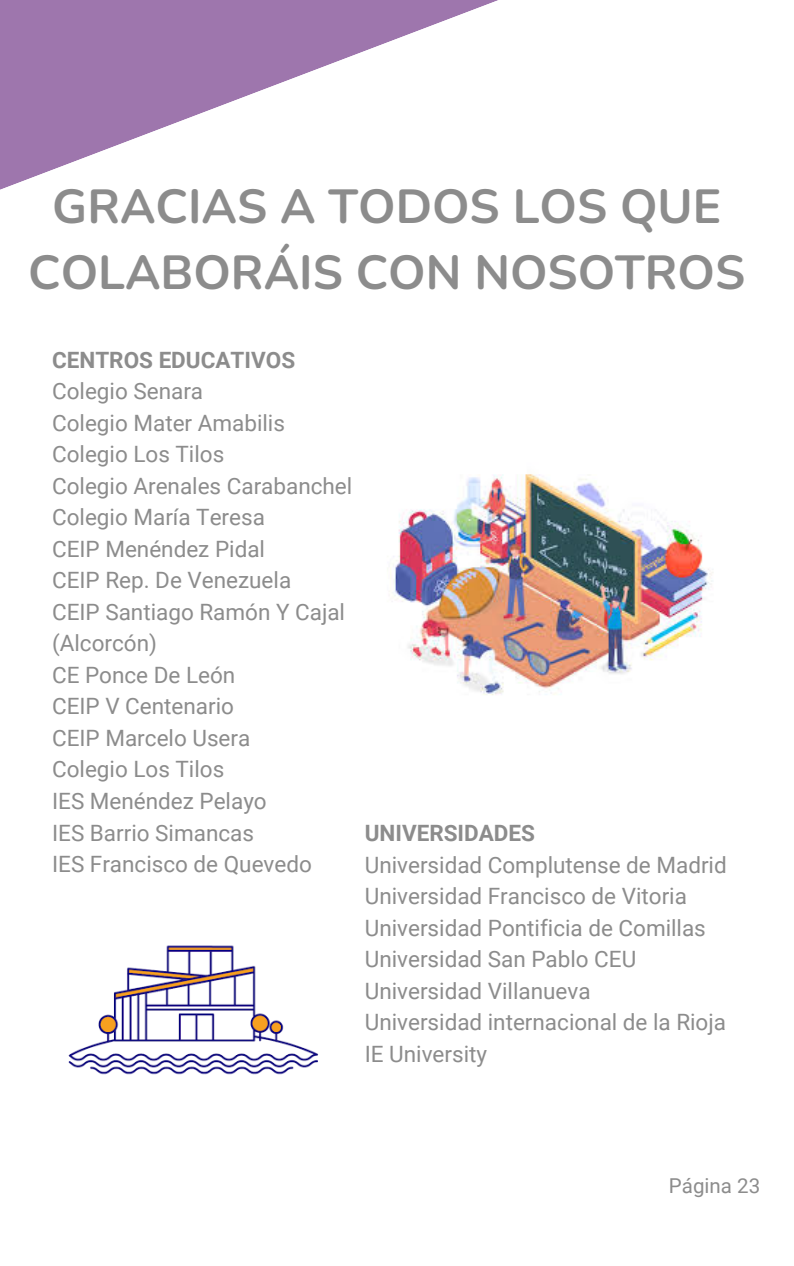
<style>
.page{position:relative;width:794px;height:1266px;background:#fff}
.page>*{position:absolute;margin:0;border:0;box-sizing:border-box;transform-origin:0 0}
.t1{font:700 47.7px/66.4px "Nunito";color:#8c8c8c;text-align:center}
.t2{font:22.5px "Roboto";color:#8c8c8c}
.t3{font:700 22.5px "Roboto";color:#8c8c8c}
.t4{font:20.48px "Roboto";color:#8c8c8c}
</style>
<div class="page">
<svg style="left:0;top:0;width:498px;height:190px"></svg>
<img style="left:390px;top:474px;width:323px;height:221px">
<img style="left:68px;top:945px;width:251px;height:130px">
<p class="t1" style="left:28px;top:174px;width:718px">GRACIAS A TODOS LOS QUE<br>COLABORÁIS CON NOSOTROS</p>
<p class="t3" style="left:52px;top:347px;width:244px">CENTROS EDUCATIVOS</p>
<p class="t2" style="left:52px;top:378px;width:152px">Colegio Senara</p>
<p class="t2" style="left:52px;top:410px;width:234px">Colegio Mater Amabilis</p>
<p class="t2" style="left:52px;top:441px;width:174px">Colegio Los Tilos</p>
<p class="t2" style="left:52px;top:473px;width:301px">Colegio Arenales Carabanchel</p>
<p class="t2" style="left:52px;top:504px;width:214px">Colegio María Teresa</p>
<p class="t2" style="left:52px;top:536px;width:214px">CEIP Menéndez Pidal</p>
<p class="t2" style="left:52px;top:567px;width:240px">CEIP Rep. De Venezuela</p>
<p class="t2" style="left:52px;top:599px;width:294px">CEIP Santiago Ramón Y Cajal</p>
<p class="t2" style="left:52px;top:630px;width:106px">(Alcorcón)</p>
<p class="t2" style="left:52px;top:662px;width:185px">CE Ponce De León</p>
<p class="t2" style="left:52px;top:693px;width:183px">CEIP V Centenario</p>
<p class="t2" style="left:52px;top:725px;width:200px">CEIP Marcelo Usera</p>
<p class="t2" style="left:52px;top:756px;width:174px">Colegio Los Tilos</p>
<p class="t2" style="left:52px;top:788px;width:216px">IES Menéndez Pelayo</p>
<p class="t2" style="left:52px;top:819px;width:203px">IES Barrio Simancas</p>
<p class="t2" style="left:52px;top:851px;width:261px">IES Francisco de Quevedo</p>
<p class="t3" style="left:364px;top:820px;width:172px">UNIVERSIDADES</p>
<p class="t2" style="left:364px;top:852px;width:363px">Universidad Complutense de Madrid</p>
<p class="t2" style="left:364px;top:883px;width:323px">Universidad Francisco de Vitoria</p>
<p class="t2" style="left:364px;top:915px;width:342px">Universidad Pontificia de Comillas</p>
<p class="t2" style="left:364px;top:946px;width:273px">Universidad San Pablo CEU</p>
<p class="t2" style="left:364px;top:978px;width:227px">Universidad Villanueva</p>
<p class="t2" style="left:364px;top:1009px;width:362px">Universidad internacional de la Rioja</p>
<p class="t2" style="left:364px;top:1041px;width:124px">IE University</p>
<p class="t4" style="left:668px;top:1173px;width:93px">Página 23</p>
</div>
